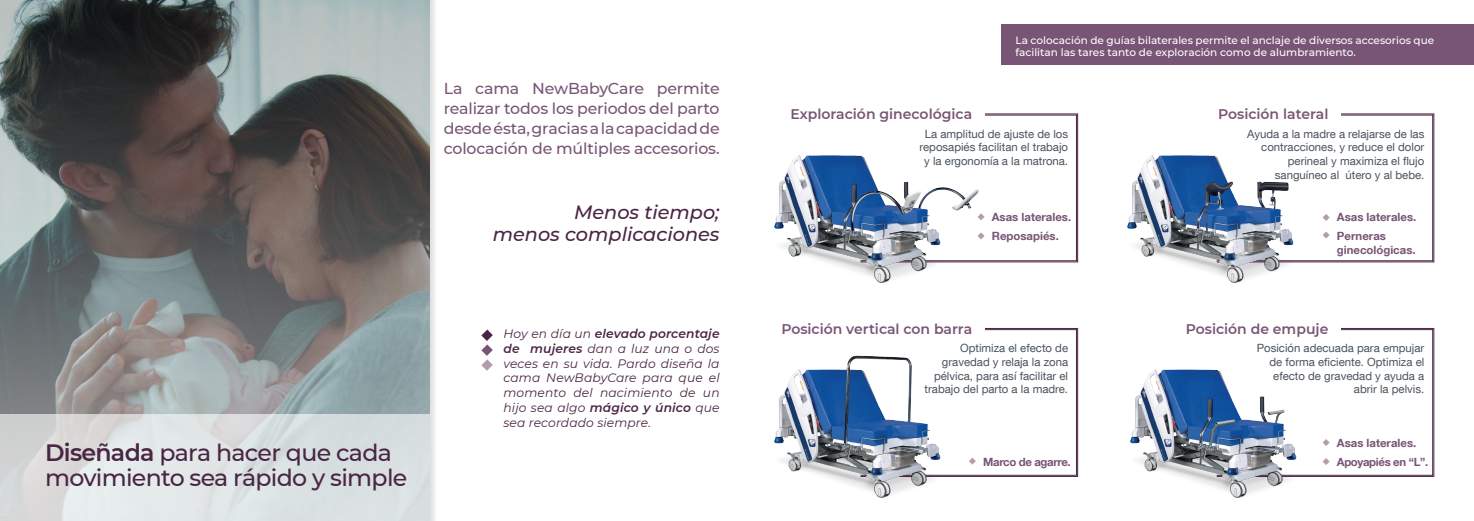
<style>
.page{position:relative;width:1474px;height:521px;background:#fff}
.page>*{position:absolute;margin:0;border:0;box-sizing:border-box;transform-origin:0 0}
.t1{font:500 23.62px/25.4px "Montserrat";letter-spacing:-.03em;color:#4a2544}
.t2{font:italic 500 19.25px/21.9px "Montserrat";color:#4a2544;text-align:right}
.t3{font:500 15.75px/20.1px "Montserrat";letter-spacing:-.01em;color:#795575;text-align:justify}
.t4{font:600 14px "Montserrat";color:#795575}
.t5{font:italic 12.25px/14.7px "Montserrat";letter-spacing:.01em;color:#4a2544;text-align:justify}
.t6{font:11.38px/13.7px "Helvetica Neue LT Com";color:#4a535d;text-align:right}
.t7{font:700 11.38px/18.6px "Helvetica Neue LT Com";color:#795575}
.t8{font:700 11.38px "Helvetica Neue LT Com";letter-spacing:-.03em;color:#795575}
.t9{font:500 10.5px/12.6px "Montserrat";color:#fff}
.s1{font-weight:600}
</style>
<div class="page">
<svg style="left:0;top:0;width:430px;height:414px"></svg>
<svg style="left:0;top:414px;width:430px;height:107px;fill:#dbe0e1"></svg>
<svg style="left:1341px;top:113px;width:93px;height:150px"></svg>
<svg style="left:985px;top:113px;width:93px;height:150px"></svg>
<svg style="left:985px;top:328px;width:93px;height:149px"></svg>
<svg style="left:1341px;top:328px;width:93px;height:149px"></svg>
<div style="left:1001px;top:25px;width:472px;height:40px;background:#795575"></div>
<img style="left:1127px;top:122px;width:233px;height:161px">
<img style="left:774px;top:122px;width:233px;height:161px">
<img style="left:774px;top:337px;width:233px;height:161px">
<img style="left:1130px;top:337px;width:233px;height:161px">
<div style="left:1148px;top:101px;width:192px;height:22px;background:#fff"></div>
<svg style="left:1322px;top:232px;width:7px;height:7px"></svg>
<div style="left:776px;top:101px;width:208px;height:22px;background:#fff"></div>
<svg style="left:977px;top:213px;width:7px;height:7px"></svg>
<div style="left:776px;top:316px;width:208px;height:22px;background:#fff"></div>
<svg style="left:968px;top:458px;width:7px;height:7px"></svg>
<div style="left:1148px;top:316px;width:192px;height:22px;background:#fff"></div>
<svg style="left:1322px;top:439px;width:7px;height:7px"></svg>
<svg style="left:1322px;top:458px;width:7px;height:7px"></svg>
<svg style="left:977px;top:232px;width:7px;height:7px"></svg>
<svg style="left:1322px;top:214px;width:7px;height:7px"></svg>
<svg style="left:481px;top:329px;width:12px;height:42px"></svg>
<h1 class="t1" style="left:45px;top:439px;width:364px"><span class="s1">Diseñada</span> para hacer que cada movimiento sea rápido y simple</h1>
<h3 class="t3" style="left:444px;top:78px;width:277px">La cama NewBabyCare permite realizar todos los periodos del parto desde ésta, gracias a la capacidad de colocación de múltiples accesorios.</h3>
<h2 class="t2" style="left:493px;top:200px;width:228px">Menos tiempo;<br>menos complicaciones</h2>
<p class="t5" style="left:503px;top:326px;width:218px">Hoy en día un <span class="s1">elevado porcentaje de mujeres</span> dan a luz una o dos veces en su vida. Pardo diseña la cama NewBabyCare para que el momento del nacimiento de un hijo sea algo <span class="s1">mágico y único</span> que sea recordado siempre.</p>
<p class="t4" style="left:790px;top:104px;width:183px">Exploración ginecológica</p>
<p class="t9" style="left:1015px;top:33px;width:420px">La colocación de guías bilaterales permite el anclaje de diversos accesorios que facilitan las tares tanto de exploración como de alumbramiento.</p>
<p class="t4" style="left:1218px;top:104px;width:112px">Posición lateral</p>
<p class="t6" style="left:919px;top:127px;width:150px;text-align:center">La amplitud de ajuste de los reposapiés facilitan el trabajo y la ergonomía a la matrona.</p>
<p class="t7" style="left:991px;top:208px;width:81px">Asas laterales.<br>Reposapiés.</p>
<p class="t4" style="left:781px;top:319px;width:192px">Posición vertical con barra</p>
<p class="t6" style="left:924px;top:341px;width:145px">Optimiza el efecto de gravedad y relaja la zona pélvica, para así facilitar el trabajo del parto a la madre.</p>
<p class="t8" style="left:983px;top:454px;width:89px">Marco de agarre.</p>
<p class="t6" style="left:1247px;top:127px;width:178px">Ayuda a la madre a relajarse de las contracciones, y reduce el dolor perineal y maximiza el flujo sanguíneo al útero y al bebe.</p>
<p class="t7" style="left:1336px;top:208px;width:81px">Asas laterales.<br>Perneras</p>
<p class="t7" style="left:1336px;top:240px;width:80px">ginecológicas.</p>
<p class="t4" style="left:1185px;top:319px;width:144px">Posición de empuje</p>
<p class="t6" style="left:1256px;top:341px;width:169px">Posición adecuada para empujar de forma eficiente. Optimiza el efecto de gravedad y ayuda a abrir la pelvis.</p>
<p class="t7" style="left:1336px;top:433px;width:93px">Asas laterales.<br>Apoyapiés en “L”.</p>
</div>
